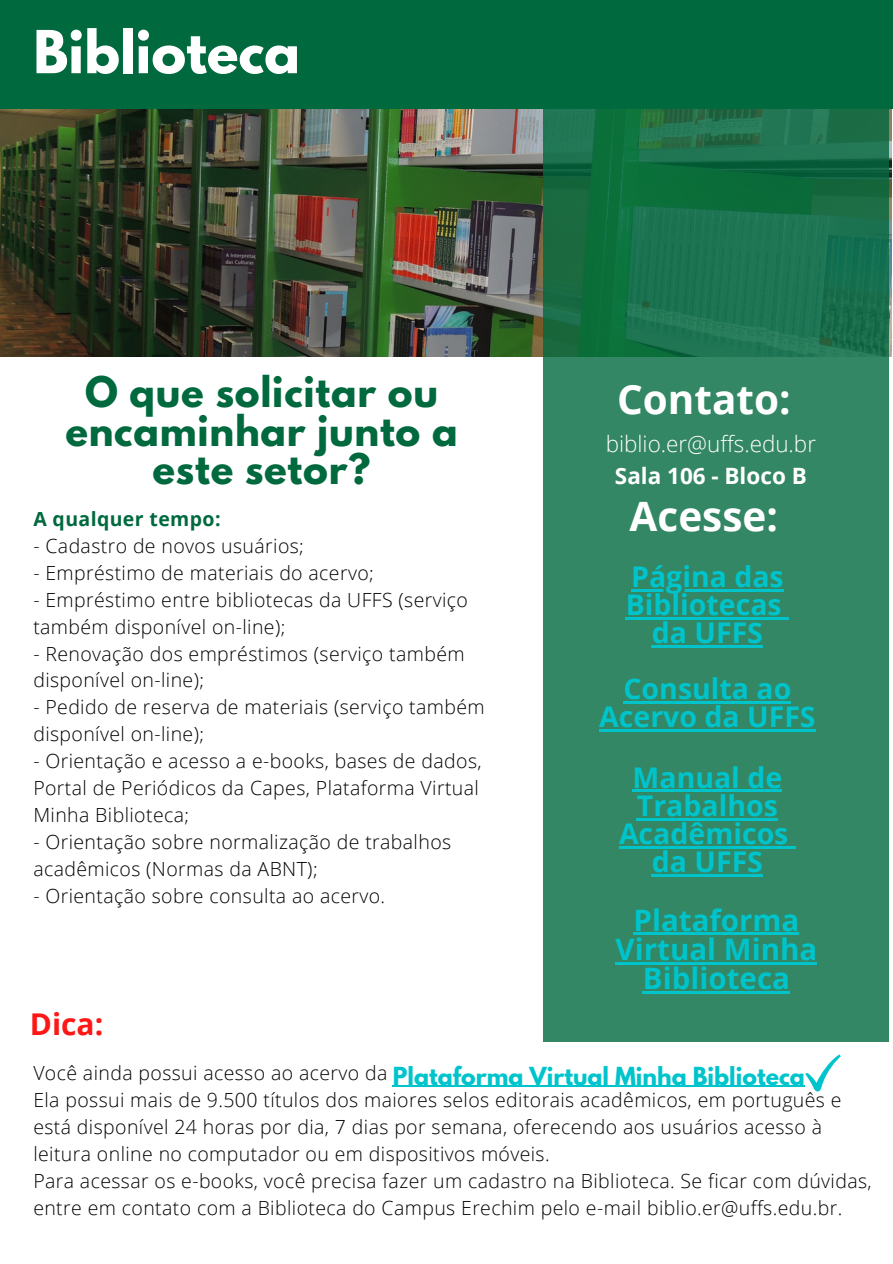
<style>
.page{position:relative;width:893px;height:1264px;background:#fff}
.page>*{position:absolute;margin:0;border:0;box-sizing:border-box;transform-origin:0 0}
.t1{font:700 52.5px "League Spartan";color:#fff}
.t2{font:700 40.5px "Open Sans";color:#fff}
.t3{font:700 37.5px/38.2px "League Spartan";letter-spacing:.02em;color:#00693e;text-align:center}
.t4{font:700 30px "Open Sans";color:#ff1616}
.t5{font:700 29.55px/29.2px "Open Sans";color:#00c4cc;text-align:center}
.t6{font:700 28.5px/28px "Open Sans";color:#00c4cc;text-align:center}
.t7{font:300 22.5px "Open Sans";color:#fff}
.t8{font:700 22.5px "Open Sans";color:#fff}
.t9{font:700 22.05px "League Spartan";color:#00c4cc}
.t10{font:300 19.5px/27px "Open Sans";letter-spacing:.02em;color:#000}
.t11{font:700 19.5px "Open Sans";letter-spacing:.02em;color:#00693e}
</style>
<div class="page">
<img style="left:0;top:109px;width:891px;height:248px">
<svg style="left:543px;top:109px;width:345px;height:932px;fill:#338764"></svg>
<div style="left:0;top:0;width:892px;height:109px;background:#00693e"></div>
<hr style="left:631px;top:589px;width:152px;height:2px;background:#00c4cc">
<hr style="left:625px;top:617px;width:156px;height:2px;background:#00c4cc">
<svg style="left:781px;top:617px;width:8px;height:2px"></svg>
<hr style="left:651px;top:645px;width:112px;height:2px;background:#00c4cc">
<hr style="left:632px;top:789px;width:150px;height:3px;background:#00c4cc">
<hr style="left:636px;top:818px;width:141px;height:2px;background:#00c4cc">
<hr style="left:619px;top:846px;width:169px;height:2px;background:#00c4cc">
<svg style="left:788px;top:846px;width:7px;height:2px"></svg>
<hr style="left:651px;top:874px;width:112px;height:2px;background:#00c4cc">
<hr style="left:393px;top:1085px;width:411px;height:1px;background:#00c4cc">
<svg style="left:805px;top:1054px;width:35px;height:37px"></svg>
<hr style="left:623px;top:701px;width:168px;height:2px;background:#00c4cc">
<hr style="left:599px;top:729px;width:216px;height:3px;background:#00c4cc">
<hr style="left:633px;top:932px;width:166px;height:3px;background:#00c4cc">
<hr style="left:615px;top:962px;width:202px;height:2px;background:#00c4cc">
<hr style="left:643px;top:991px;width:147px;height:2px;background:#00c4cc">
<h1 class="t1" style="left:33px;top:26px;width:268px">Biblioteca</h1>
<h3 class="t3" style="left:65px;top:378px;width:394px">O que solicitar ou encaminhar junto a este setor?</h3>
<p class="t11" style="left:33px;top:504px;width:189px">A qualquer tempo:</p>
<p class="t10" style="left:33px;top:531px;width:272px">- Cadastro de novos usuários;</p>
<p class="t10" style="left:33px;top:558px;width:342px">- Empréstimo de materiais do acervo;</p>
<p class="t10" style="left:33px;top:585px;width:436px">- Empréstimo entre bibliotecas da UFFS (serviço também disponível on-line);</p>
<p class="t10" style="left:33px;top:639px;width:433px">- Renovação dos empréstimos (serviço também disponível on-line);</p>
<p class="t10" style="left:33px;top:693px;width:453px">- Pedido de reserva de materiais (serviço também disponível on-line);</p>
<p class="t10" style="left:33px;top:747px;width:450px">- Orientação e acesso a e-books, bases de dados,<br>Portal de Periódicos da Capes, Plataforma Virtual<br>Minha Biblioteca;</p>
<p class="t10" style="left:33px;top:828px;width:419px">- Orientação sobre normalização de trabalhos acadêmicos (Normas da ABNT);</p>
<p class="t10" style="left:33px;top:882px;width:353px">- Orientação sobre consulta ao acervo.</p>
<h3 class="t4" style="left:30px;top:1002px;width:75px">Dica:</h3>
<h2 class="t2" style="left:617px;top:370px;width:175px">Contato:</h2>
<p class="t7" style="left:605px;top:428px;width:212px">biblio.er@uffs.edu.br</p>
<p class="t8" style="left:615px;top:460px;width:193px">Sala 106 - Bloco B</p>
<h2 class="t2" style="left:629px;top:488px;width:150px">Acesse:</h2>
<h3 class="t6" style="left:625px;top:562px;width:159px">Página das<br>Bibliotecas da UFFS</h3>
<h3 class="t6" style="left:599px;top:674px;width:218px">Consulta ao<br>Acervo da UFFS</h3>
<h3 class="t6" style="left:619px;top:762px;width:171px">Manual de<br>Trabalhos<br>Acadêmicos da UFFS</h3>
<h3 class="t5" style="left:615px;top:904px;width:203px">Plataforma<br>Virtual Minha<br>Biblioteca</h3>
<p class="t10" style="left:33px;top:1058px;width:839px">Você ainda possui acesso ao acervo da<br>Ela possui mais de 9.500 títulos dos maiores selos editorais acadêmicos, em português e está disponível 24 horas por dia, 7 dias por semana, oferecendo aos usuários acesso à leitura online no computador ou em dispositivos móveis.<br>Para acessar os e-books, você precisa fazer um cadastro na Biblioteca. Se ficar com dúvidas, entre em contato com a Biblioteca do Campus Erechim pelo e-mail biblio.er@uffs.edu.br.</p>
<p class="t9" style="left:393px;top:1064px;width:413px">Plataforma Virtual Minha Biblioteca</p>
</div>
